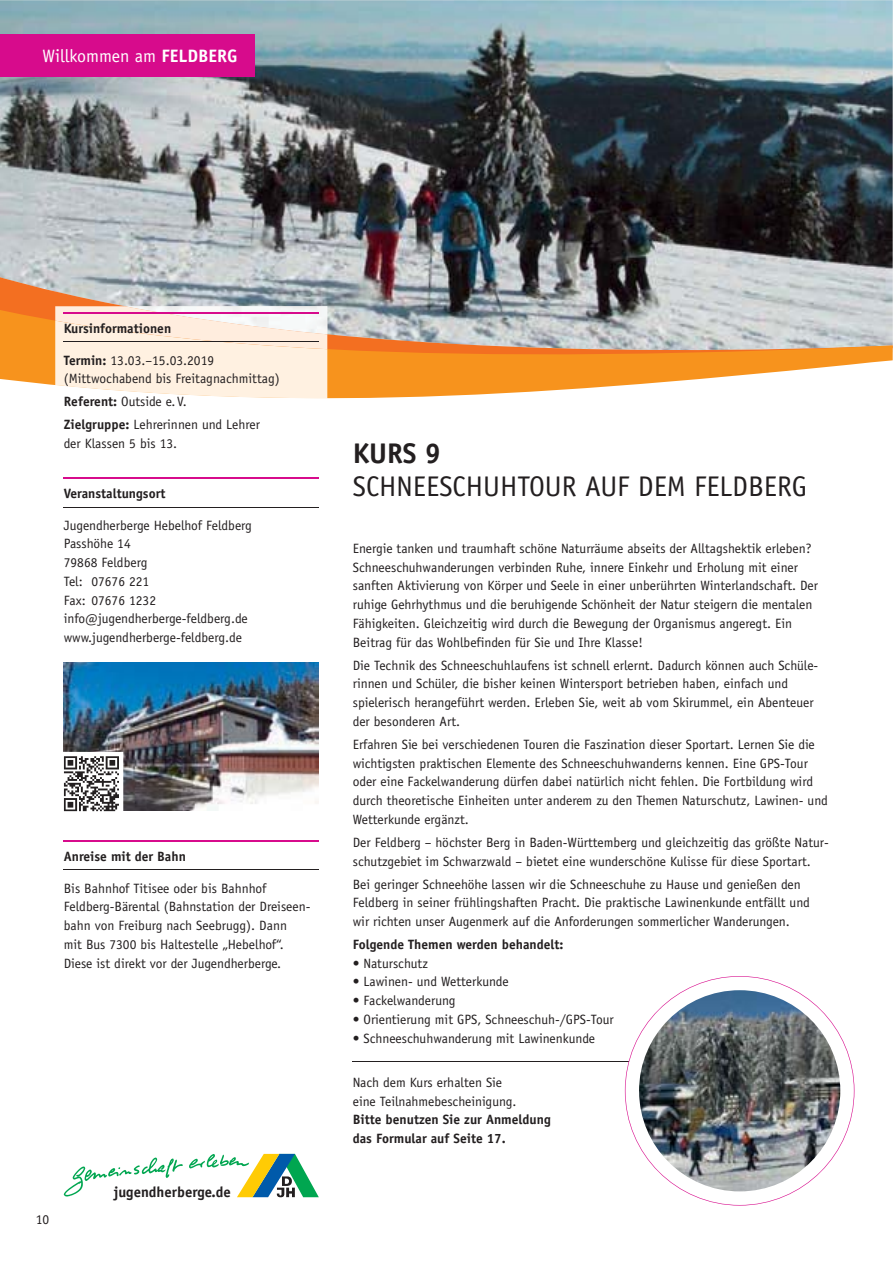
<style>
.page{position:relative;width:893px;height:1263px;background:#fff}
.page>*{position:absolute;margin:0;border:0;box-sizing:border-box;transform-origin:0 0}
.t1{font:28.5px "Officina Sans Std";color:#231f20}
.t2{font:700 28.5px "Officina Sans Std";color:#231f20}
.t3{font:18px "Officina Sans Std";color:#fff}
.t4{font:700 14.7px "Officina Sans Std";color:#231f20}
.t5{font:13.5px/18.8px "Officina Sans Std";color:#231f20}
.t6{font:700 13.5px/18.8px "Officina Sans Std";color:#231f20}
.s1{font-weight:700}
</style>
<div class="page">
<img style="left:0;top:0;width:893px;height:253px">
<svg style="left:0;top:253px;width:893px;height:50px;background:#a5a5a6"></svg>
<svg style="left:0;top:303px;width:893px;height:96px"></svg>
<svg style="left:55px;top:398px;width:272px;height:472px"></svg>
<svg style="left:55px;top:306px;width:272px;height:92px;background:#fbeee1"></svg>
<hr style="left:64px;top:312px;width:255px;height:2px;background:#d70b8c">
<hr style="left:64px;top:342px;width:255px;height:1px;background:#231f20">
<hr style="left:64px;top:478px;width:255px;height:1px;background:#d70b8c">
<hr style="left:64px;top:507px;width:255px;height:1px;background:#231f20">
<hr style="left:64px;top:840px;width:255px;height:2px;background:#d70b8c">
<hr style="left:64px;top:870px;width:255px;height:1px;background:#231f20">
<img style="left:64px;top:662px;width:255px;height:149px">
<hr style="left:353px;top:1061px;width:476px;height:1px;background:#231f20">
<div style="left:0;top:34px;width:255px;height:43px;background:#d70b8c"></div>
<svg style="left:60px;top:752px;width:63px;height:64px"></svg>
<svg style="left:625px;top:976px;width:229px;height:230px"></svg>
<img style="left:639px;top:990px;width:201px;height:201px;border-radius:50%">
<svg style="left:189px;top:1154px;width:130px;height:43px"></svg>
<svg style="left:64px;top:1158px;width:119px;height:39px"></svg>
<h2 class="t3" style="left:43px;top:49px;width:196px">Willkommen am <span class="s1">FELDBERG</span></h2>
<p class="t6" style="left:64px;top:320px;width:109px">Kursinformationen</p>
<p class="t5" style="left:64px;top:351px;width:217px"><span class="s1">Termin:</span> 13.03.–15.03.2019 (Mittwochabend bis Freitagnachmittag)</p>
<p class="t5" style="left:64px;top:391px;width:198px;line-height:23px"><span class="s1">Referent:</span> Outside e. V.<br><span class="s1">Zielgruppe:</span> Lehrerinnen und Lehrer</p>
<p class="t5" style="left:64px;top:435px;width:115px">der Klassen 5 bis 13.</p>
<p class="t6" style="left:64px;top:485px;width:103px">Veranstaltungsort</p>
<p class="t5" style="left:64px;top:517px;width:190px">Jugendherberge Hebelhof Feldberg<br>Passhöhe 14<br>79868 Feldberg<br>Tel: 07676 221<br>Fax: 07676 1232 info@jugendherberge-feldberg.de www.jugendherberge-feldberg.de</p>
<p class="t6" style="left:64px;top:848px;width:124px">Anreise mit der Bahn</p>
<p class="t5" style="left:64px;top:880px;width:248px">Bis Bahnhof Titisee oder bis Bahnhof Feldberg-Bärental (Bahnstation der Dreiseen&shy;bahn von Freiburg nach Seebrugg). Dann<br>mit Bus 7300 bis Haltestelle „Hebelhof“.<br>Diese ist direkt vor der Jugendherberge.</p>
<p class="t5" style="left:36px;top:1211px;width:15px">10</p>
<p class="t4" style="left:114px;top:1187px;width:119px">jugendherberge.de</p>
<h1 class="t2" style="left:353px;top:442px;width:90px">KURS 9</h1>
<h1 class="t1" style="left:353px;top:475px;width:456px">SCHNEESCHUHTOUR AUF DEM FELDBERG</h1>
<p class="t5" style="left:353px;top:540px;width:467px">Energie tanken und traumhaft schöne Naturräume abseits der Alltags hektik erleben?<br>Schneeschuhwanderungen verbinden Ruhe, innere Einkehr und Erholung mit einer sanften Aktivierung von Körper und Seele in einer unberührten Winterlandschaft. Der ruhige Gehrhythmus und die beruhigende Schönheit der Natur steigern die mentalen Fähigkeiten. Gleichzeitig wird durch die Bewegung der Organismus angeregt. Ein Beitrag für das Wohl befinden für Sie und Ihre Klasse!</p>
<p class="t5" style="left:353px;top:657px;width:467px">Die Technik des Schneeschuhlaufens ist schnell erlernt. Dadurch können auch Schüle&shy;rinnen und Schüler, die bisher keinen Wintersport betrieben haben, einfach und spielerisch herangeführt werden. Erleben Sie, weit ab vom Skirummel, ein Abenteuer der besonderen Art.</p>
<p class="t5" style="left:353px;top:736px;width:476px">Erfahren Sie bei verschiedenen Touren die Faszination dieser Sportart. Lernen Sie die wichtigsten praktischen Elemente des Schneeschuhwanderns kennen. Eine GPS-Tour oder eine Fackelwanderung dürfen dabei natürlich nicht fehlen. Die Fortbildung wird durch theoretische Einheiten unter anderem zu den Themen Naturschutz, Lawinen- und Wetterkunde ergänzt.</p>
<p class="t5" style="left:353px;top:834px;width:477px">Der Feldberg – höchster Berg in Baden-Württemberg und gleichzeitig das größte Natur&shy;schutzgebiet im Schwarzwald – bietet eine wunderschöne Kulisse für diese Sportart.</p>
<p class="t5" style="left:353px;top:875px;width:458px">Bei geringer Schneehöhe lassen wir die Schneeschuhe zu Hause und genießen den<br>Feldberg in seiner frühlingshaften Pracht. Die praktische Lawinenkunde entfällt und wir richten unser Augenmerk auf die Anforderungen sommerlicher Wanderungen.</p>
<p class="t6" style="left:353px;top:936px;width:212px">Folgende Themen werden behandelt:</p>
<p class="t5" style="left:353px;top:955px;width:76px">• Naturschutz</p>
<p class="t5" style="left:353px;top:973px;width:157px">• Lawinen- und Wetterkunde</p>
<p class="t5" style="left:353px;top:992px;width:104px">• Fackelwanderung</p>
<p class="t5" style="left:353px;top:1011px;width:262px">• Orientierung mit GPS, Schneeschuh-/GPS-Tour</p>
<p class="t5" style="left:353px;top:1030px;width:244px">• Schneeschuhwanderung mit Lawinenkunde</p>
<p class="t5" style="left:353px;top:1074px;width:165px">Nach dem Kurs erhalten Sie eine Teilnahmebescheinigung.</p>
<p class="t6" style="left:353px;top:1111px;width:199px">Bitte benutzen Sie zur Anmeldung das Formular auf Seite 17.</p>
</div>
